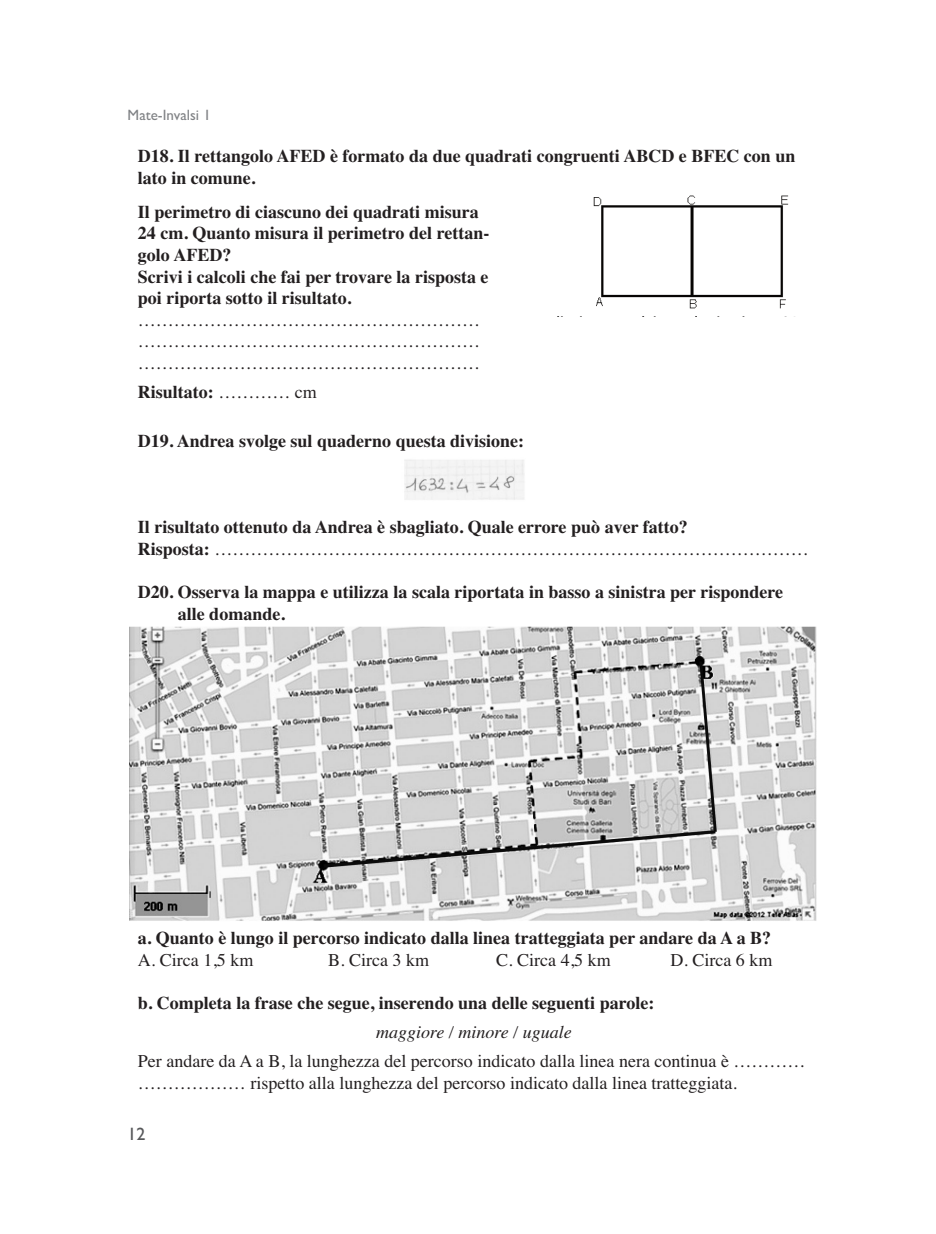
<style>
.page{position:relative;width:936px;height:1234px;background:#fff}
.page>*{position:absolute;margin:0;border:0;box-sizing:border-box;transform-origin:0 0}
.t1{font:700 18px/21.6px "Times";color:#231f20}
.t2{font:18px/21.6px "Times";color:#231f20;text-align:justify}
.t3{font:italic 18px "Times";color:#231f20}
.t4{font:18px "Gill Sans";color:#57585a}
.t5{font:15px "Gill Sans";color:#808285}
.s1{font-weight:400}
</style>
<div class="page">
<img style="left:593px;top:195px;width:196px;height:114px">
<img style="left:404px;top:460px;width:120px;height:40px">
<img style="left:130px;top:626px;width:686px;height:295px">
<p class="t5" style="left:128px;top:110px;width:85px">Mate-Invalsi 1</p>
<p class="t1" style="left:138px;top:147px;width:659px">D18. Il rettangolo AFED è formato da due quadrati congruenti ABCD e BFEC con un lato in comune.</p>
<p class="t1" style="left:138px;top:202px;width:353px">Il perimetro di ciascuno dei quadrati misura 24 cm. Quanto misura il perimetro del rettan&shy;golo AFED?<br>Scrivi i calcoli che fai per trovare la risposta e poi riporta sotto il risultato.</p>
<p class="t2" style="left:138px;top:311px;width:343px">………………………………………………… ………………………………………………… …………………………………………………</p>
<p class="t1" style="left:138px;top:383px;width:180px">Risultato: <span class="s1">………… cm</span></p>
<p class="t1" style="left:138px;top:431px;width:388px">D19. Andrea svolge sul quaderno questa divisione:</p>
<p class="t1" style="left:138px;top:518px;width:672px">Il risultato ottenuto da Andrea è sbagliato. Quale errore può aver fatto?<br>Risposta: <span class="s1">………………………………………………………………………………………</span></p>
<p class="t1" style="left:178px;top:583px;width:606px;text-indent:-40px">D20. Osserva la mappa e utilizza la scala riportata in basso a sinistra per rispondere alle domande.</p>
<p class="t1" style="left:138px;top:928px;width:635px">a. Quanto è lungo il percorso indicato dalla linea tratteggiata per andare da A a B?</p>
<p class="t2" style="left:138px;top:950px;width:117px">A. Circa 1,5 km</p>
<p class="t2" style="left:328px;top:950px;width:102px">B. Circa 3 km</p>
<p class="t2" style="left:496px;top:950px;width:116px">C. Circa 4,5 km</p>
<p class="t2" style="left:670px;top:950px;width:103px">D. Circa 6 km</p>
<p class="t1" style="left:138px;top:993px;width:518px">b. Completa la frase che segue, inserendo una delle seguenti parole:</p>
<p class="t3" style="left:376px;top:1020px;width:197px">maggiore / minore / uguale</p>
<p class="t2" style="left:138px;top:1051px;width:669px">Per andare da A a B, la lunghezza del percorso indicato dalla linea nera continua è ………… ……………… rispetto alla lunghezza del percorso indicato dalla linea tratteggiata.</p>
<p class="t4" style="left:128px;top:1127px;width:19px">12</p>
</div>
